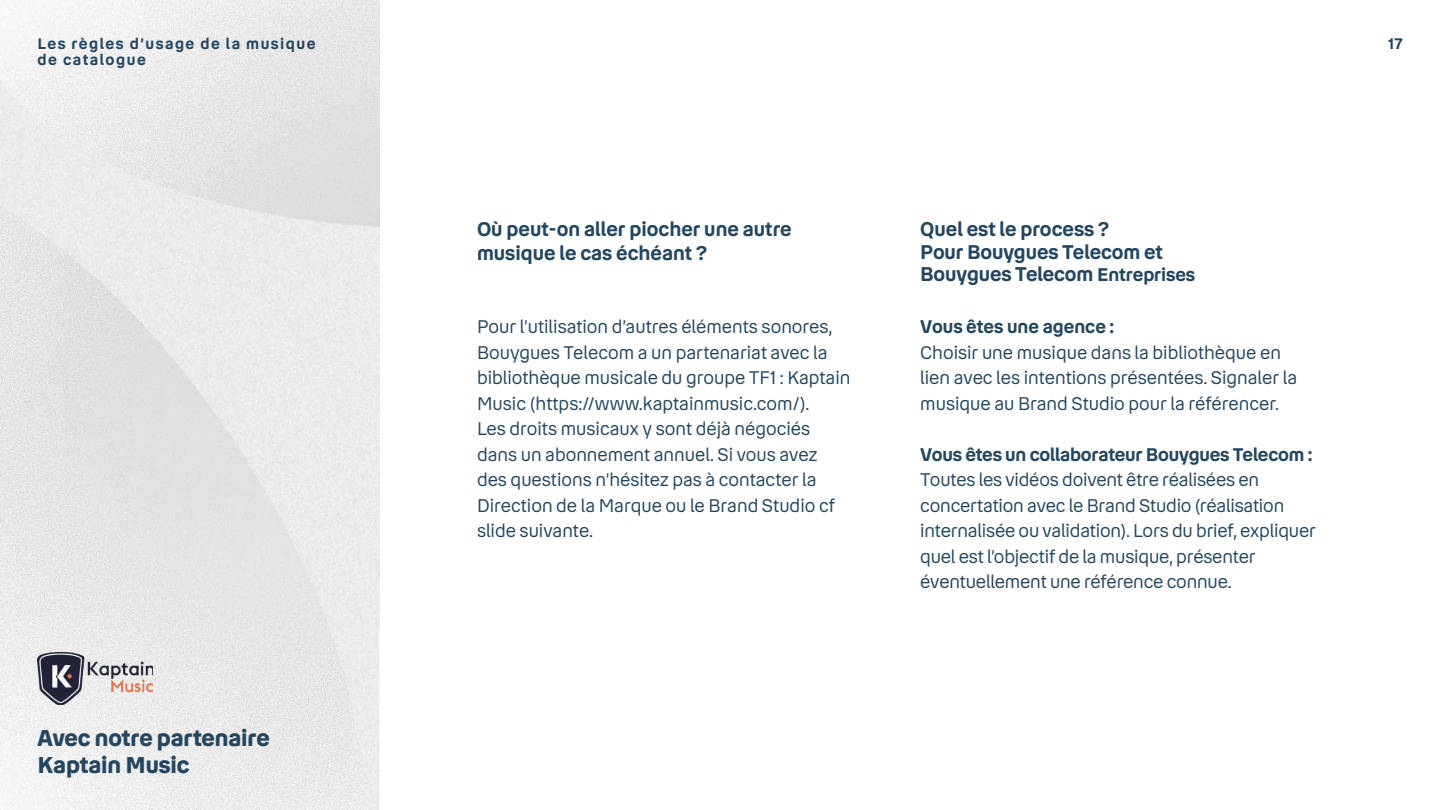
<style>
.page{position:relative;width:1440px;height:810px;background:#fff}
.page>*{position:absolute;margin:0;border:0;box-sizing:border-box;transform-origin:0 0}
.t1{font:700 22.5px/27px "Bouygues Read";letter-spacing:-.005em;color:#25465f}
.t2{font:600 19.5px/22.5px "Bouygues Read";color:#25465f}
.t3{font:18px/25.5px "Bouygues Read";color:#25465f}
.t4{font:600 18px "Bouygues Read";letter-spacing:-.01em;color:#25465f}
.t5{font:600 15px "Bouygues Read";letter-spacing:.1em;color:#25465f}
.s1{font-size:18px}
</style>
<div class="page">
<img style="left:0;top:0;width:380px;height:627px">
<img style="left:0;top:627px;width:50px;height:183px">
<img style="left:50px;top:627px;width:330px;height:26px">
<img style="left:152px;top:653px;width:228px;height:157px">
<img style="left:50px;top:705px;width:102px;height:105px">
<img style="left:37px;top:653px;width:116px;height:52px">
<p class="t5" style="left:38px;top:35px;width:280px">Les règles d’usage de la musique</p>
<p class="t5" style="left:1388px;top:35px;width:16px">17</p>
<p class="t5" style="left:38px;top:51px;width:110px">de catalogue</p>
<p class="t1" style="left:38px;top:725px;width:234px">Avec notre partenaire<br>Kaptain Music</p>
<p class="t2" style="left:477px;top:218px;width:316px;line-height:23.4px">Où peut-on aller piocher une autre musique le cas échéant ?</p>
<p class="t3" style="left:477px;top:315px;width:375px">Pour l’utilisation d’autres éléments sonores, Bouygues Telecom a un partenariat avec la bibliothèque musicale du groupe TF1 : Kaptain Music (https://www.kaptainmusic.com/).<br>Les droits musicaux y sont déjà négociés dans un abonnement annuel. Si vous avez des questions n’hésitez pas à contacter la Direction de la Marque ou le Brand Studio cf slide suivante.</p>
<p class="t2" style="left:920px;top:219px;width:277px">Quel est le process ?<br>Pour Bouygues Telecom et<br>Bouygues Telecom <span class="s1">Entreprises</span></p>
<p class="t4" style="left:920px;top:316px;width:196px">Vous êtes une agence :</p>
<p class="t3" style="left:920px;top:340px;width:378px">Choisir une musique dans la bibliothèque en lien avec les intentions présentées. Signaler la musique au Brand Studio pour la référencer.</p>
<p class="t4" style="left:920px;top:444px;width:394px">Vous êtes un collaborateur Bouygues Telecom :</p>
<p class="t3" style="left:920px;top:468px;width:397px">Toutes les vidéos doivent être réalisées en concertation avec le Brand Studio (réalisation internalisée ou validation). Lors du brief, expliquer quel est l’objectif de la musique, présenter éventuellement une référence connue.</p>
</div>
